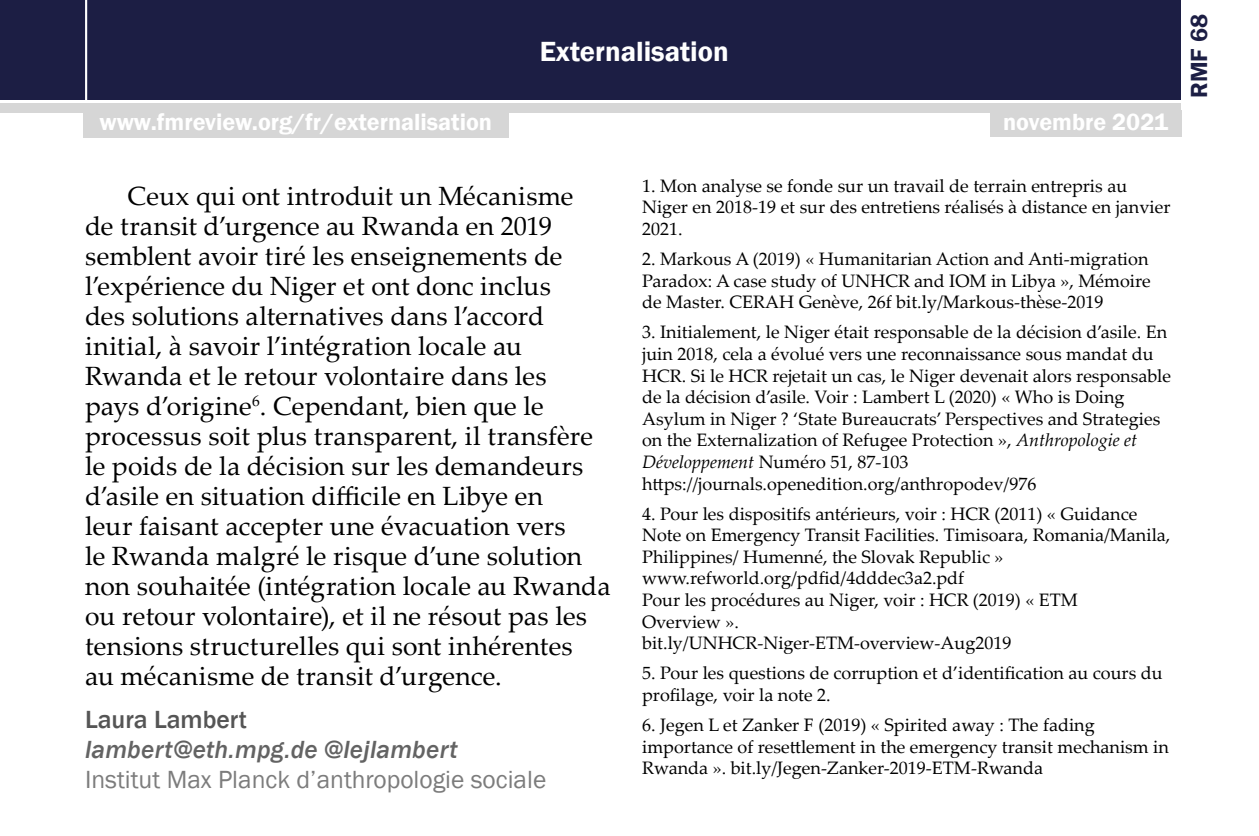
<style>
.page{position:relative;width:1259px;height:836px;background:#fff}
.page>*{position:absolute;margin:0;border:0;box-sizing:border-box;transform-origin:0 0}
.t1{font:600 28.5px "Franklin Gothic";color:#fff}
.t2{font:26.4px/30px "Palatino Linotype";letter-spacing:.005em;color:#000}
.t3{font:25.5px "Franklin Gothic";color:#7c7c7c}
.t4{font:italic 500 25.5px "Franklin Gothic";letter-spacing:.01em;color:#636363}
.t5{font:500 25.5px "Franklin Gothic";color:#555}
.t6{font:600 24px "Franklin Gothic";color:#fff}
.t7{font:600 24px "Franklin Gothic";color:#1c1e44}
.t8{font:18px/21.6px "Palatino Linotype";color:#000}
.s1{font-style:italic}
</style>
<div class="page">
<div style="left:0;top:0;width:1181px;height:99px;background:#1c1e44"></div>
<div style="left:0;top:104px;width:1181px;height:9px;background:#d6d6d6"></div>
<hr style="left:85px;top:0;width:2px;height:101px;background:#fff">
<div style="left:990px;top:110px;width:191px;height:27px;background:#d6d6d6"></div>
<div style="left:83px;top:111px;width:425px;height:26px;background:#d6d6d6"></div>
<h1 class="t1" style="left:540px;top:34px;width:190px">Externalisation</h1>
<h3 class="t6" style="left:99px;top:107px;width:394px">www.fmreview.org/fr/externalisation</h3>
<h3 class="t6" style="left:1003px;top:107px;width:167px">novembre 2021</h3>
<p class="t2" style="left:85px;top:180px;width:527px;text-indent:43px">Ceux qui ont introduit un Mécanisme<br>de transit d’urgence au Rwanda en 2019 semblent avoir tiré les enseignements de l’expérience du Niger et ont donc inclus<br>des solutions alternatives dans l’accord initial, à savoir l’intégration locale au Rwanda et le retour volontaire dans les<br>pays d’origine<sup>6</sup>. Cependant, bien que le processus soit plus transparent, il transfère le poids de la décision sur les demandeurs d’asile en situation difficile en Libye en<br>leur faisant accepter une évacuation vers<br>le Rwanda malgré le risque d’une solution non souhaitée (intégration locale au Rwanda ou retour volontaire), et il ne résout pas les tensions structurelles qui sont inhérentes<br>au mécanisme de transit d’urgence.</p>
<h3 class="t5" style="left:85px;top:704px;width:163px">Laura Lambert</h3>
<h3 class="t4" style="left:85px;top:734px;width:374px">lambert@eth.mpg.de @lejlambert</h3>
<h3 class="t3" style="left:85px;top:763px;width:463px">Institut Max Planck d’anthropologie sociale</h3>
<p class="t8" style="left:642px;top:174px;width:530px">1. Mon analyse se fonde sur un travail de terrain entrepris au<br>Niger en 2018-19 et sur des entretiens réalisés à distance en janvier<br>2021.</p>
<p class="t8" style="left:642px;top:247px;width:510px">2. Markous A (2019) « Humanitarian Action and Anti-migration<br>Paradox: A case study of UNHCR and IOM in Libya », Mémoire de Master. CERAH Genève, 26f bit.ly/Markous-thèse-2019</p>
<p class="t8" style="left:642px;top:321px;width:530px">3. Initialement, le Niger était responsable de la décision d’asile. En juin 2018, cela a évolué vers une reconnaissance sous mandat du HCR. Si le HCR rejetait un cas, le Niger devenait alors responsable de la décision d’asile. Voir : Lambert L (2020) « Who is Doing Asylum in Niger ? ‘State Bureaucrats’ Perspectives and Strategies on the Externalization of Refugee Protection », <span class="s1">Anthropologie et Développement</span> Numéro 51, 87-103 https://journals.openedition.org/anthropodev/976</p>
<p class="t8" style="left:642px;top:502px;width:530px">4. Pour les dispositifs antérieurs, voir : HCR (2011) « Guidance Note on Emergency Transit Facilities. Timisoara, Romania/Manila, Philippines/ Humenné, the Slovak Republic » www.refworld.org/pdfid/4dddec3a2.pdf<br>Pour les procédures au Niger, voir : HCR (2019) « ETM<br>Overview ».<br>bit.ly/UNHCR-Niger-ETM-overview-Aug2019</p>
<p class="t8" style="left:642px;top:662px;width:522px">5. Pour les questions de corruption et d’identification au cours du profilage, voir la note 2.</p>
<p class="t8" style="left:642px;top:713px;width:528px">6. Jegen L et Zanker F (2019) « Spirited away : The fading importance of resettlement in the emergency transit mechanism in<br>Rwanda ». bit.ly/Jegen-Zanker-2019-ETM-Rwanda</p>
<h3 class="t7" style="left:1184px;top:98px;width:85px;rotate:-90deg">RMF 68</h3>
</div>
